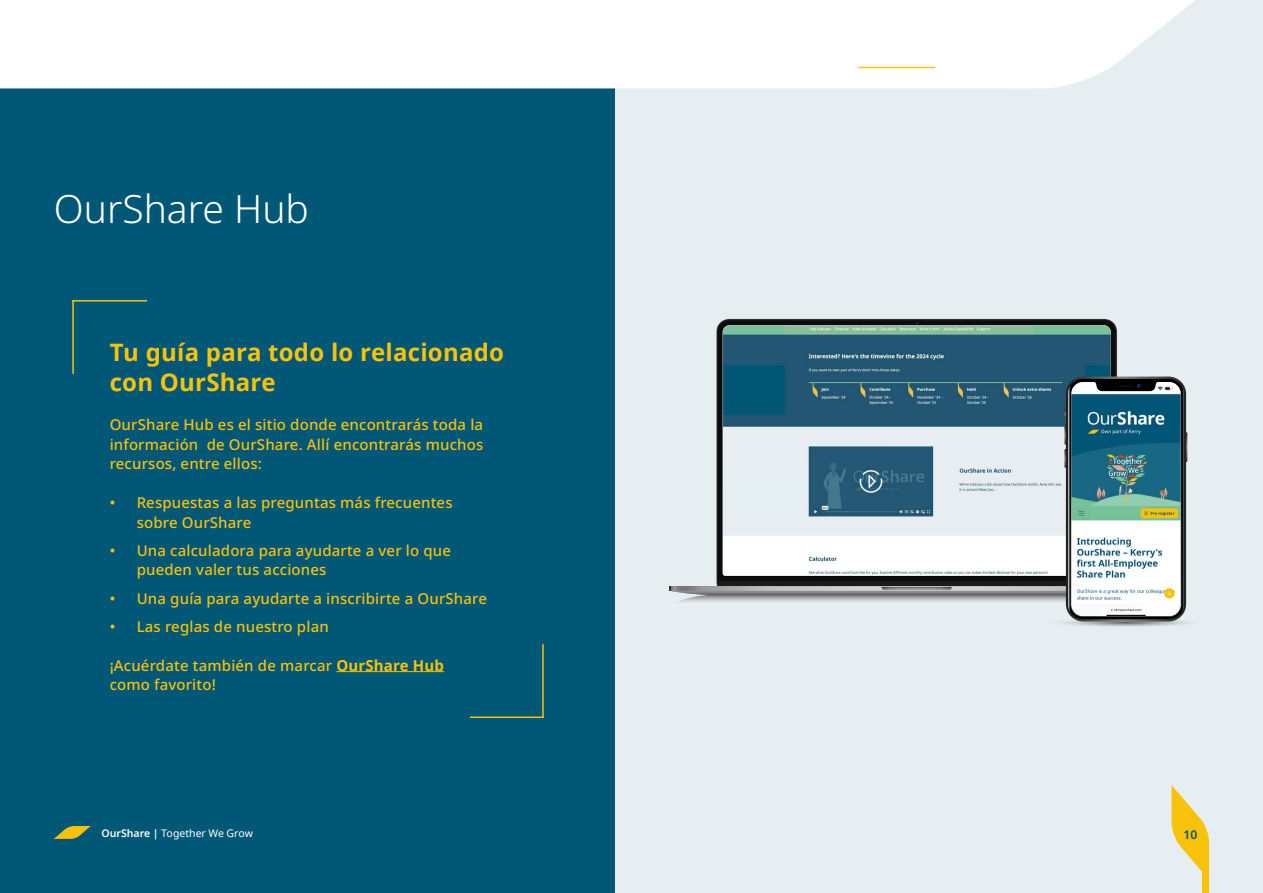
<style>
.page{position:relative;width:1263px;height:893px;background:#e6eef1}
.page>*{position:absolute;margin:0;border:0;box-sizing:border-box;transform-origin:0 0}
.t1{font:300 39px "Noto Sans";color:#fff}
.t2{font:700 24px/30px "Noto Sans";letter-spacing:.01em;color:#f9c20a}
.t3{font:500 15px/19.5px "Noto Sans";letter-spacing:.01em;color:#f9c20a}
.t4{font:600 12px "Noto Sans";color:#005776}
.t5{font:10.5px "Noto Sans";color:#fff}
.s1{font-weight:700}
.s2{font-weight:600}
</style>
<div class="page">
<div style="left:0;top:0;width:614px;height:893px;background:#005776"></div>
<svg style="left:717px;top:320px;width:399px;height:57px;background:#252826"></svg>
<img style="left:723px;top:326px;width:388px;height:51px">
<svg style="left:669px;top:377px;width:520px;height:250px"></svg>
<svg style="left:1077px;top:0;width:118px;height:82px"></svg>
<div style="left:0;top:0;width:1077px;height:88px;background:#fff"></div>
<svg style="left:54px;top:826px;width:37px;height:13px"></svg>
<svg style="left:1171px;top:785px;width:38px;height:108px"></svg>
<hr style="left:858px;top:67px;width:77px;height:1px;background:#f9c20a">
<hr style="left:336px;top:671px;width:108px;height:1px;background:#f9c20a">
<hr style="left:72px;top:300px;width:2px;height:74px;background:#f9c20a">
<hr style="left:72px;top:300px;width:75px;height:2px;background:#f9c20a">
<hr style="left:542px;top:644px;width:2px;height:74px;background:#f9c20a">
<hr style="left:470px;top:716px;width:74px;height:2px;background:#f9c20a">
<h1 class="t1" style="left:54px;top:182px;width:257px">OurShare Hub</h1>
<h2 class="t2" style="left:110px;top:338px;width:396px">Tu guía para todo lo relacionado con OurShare</h2>
<p class="t3" style="left:110px;top:416px;width:375px;text-align:justify">OurShare Hub es el sitio donde encontrarás toda la información de OurShare. Allí encontrarás muchos recursos, entre ellos:</p>
<p class="t3" style="left:137px;top:494px;width:317px;text-indent:-27px">• Respuestas a las preguntas más frecuentes sobre OurShare</p>
<p class="t3" style="left:137px;top:541px;width:316px;text-indent:-27px">• Una calculadora para ayudarte a ver lo que pueden valer tus acciones</p>
<p class="t3" style="left:110px;top:589px;width:379px">• Una guía para ayudarte a inscribirte a OurShare</p>
<p class="t3" style="left:110px;top:617px;width:221px">• Las reglas de nuestro plan</p>
<p class="t3" style="left:110px;top:656px;width:336px">¡Acuérdate también de marcar <span class="s1">OurShare Hub </span>como favorito!</p>
<p class="t5" style="left:101px;top:826px;width:153px"><span class="s2">OurShare |</span> Together We Grow</p>
<p class="t4" style="left:1183px;top:826px;width:15px">10</p>
</div>
